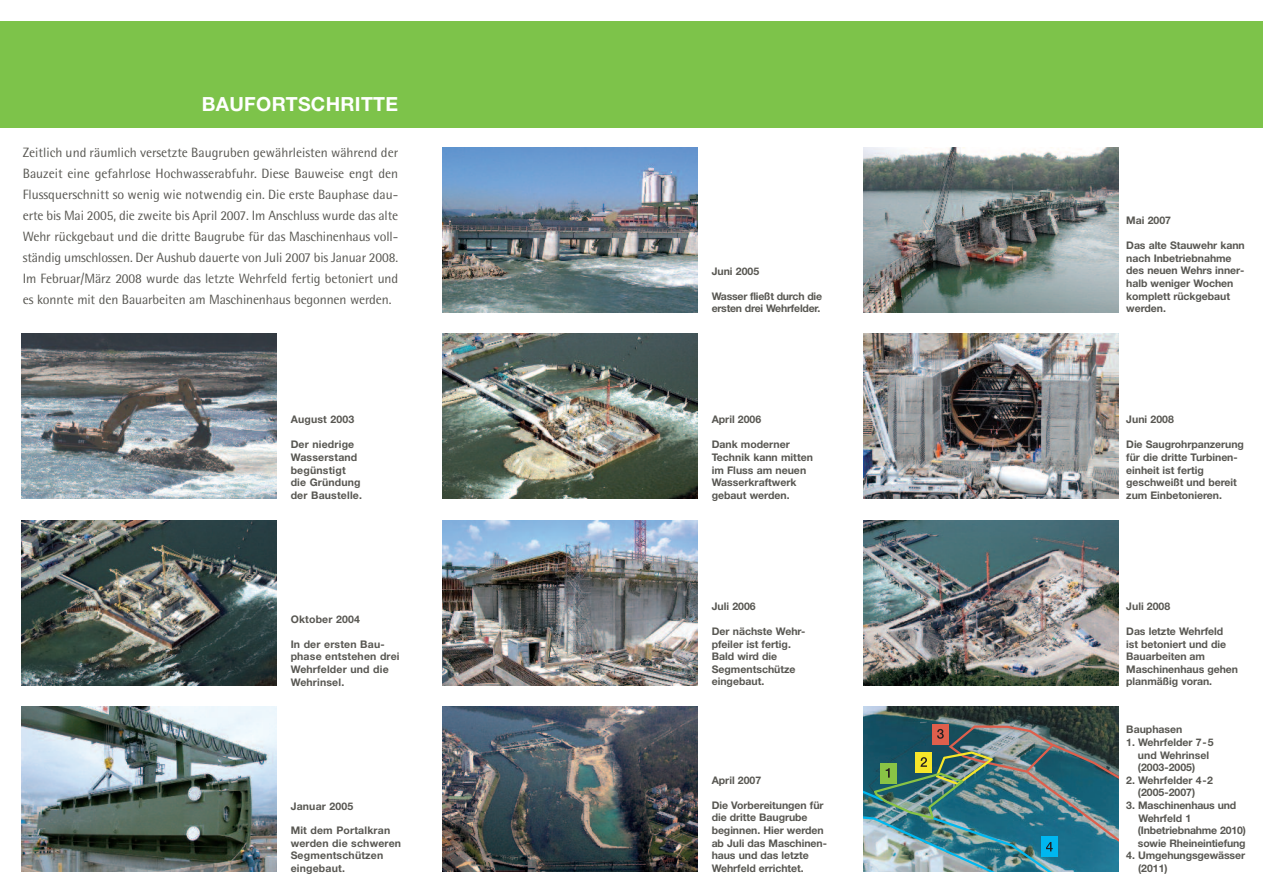
<style>
.page{position:relative;width:1263px;height:893px;background:#fff}
.page>*{position:absolute;margin:0;border:0;box-sizing:border-box;transform-origin:0 0}
.t1{font:700 19.5px "Helvetica Neue";letter-spacing:.015em;color:#fff}
.t2{font:13.5px/21px "Rotis Semi Sans";letter-spacing:-.01em;color:#585752;text-align:justify}
.t3{font:700 10.5px/12.6px "Helvetica Neue";letter-spacing:-.005em;color:#585752}
.t4{font:700 10.5px/12.6px "Helvetica Neue";letter-spacing:.015em;color:#585752}
</style>
<div class="page">
<div style="left:0;top:21px;width:1263px;height:107px;background:#7dc34a"></div>
<img style="left:442px;top:521px;width:255px;height:164px">
<img style="left:442px;top:148px;width:255px;height:164px">
<img style="left:442px;top:334px;width:255px;height:165px">
<img style="left:21px;top:334px;width:255px;height:165px">
<img style="left:21px;top:521px;width:255px;height:164px">
<img style="left:21px;top:707px;width:255px;height:165px">
<img style="left:863px;top:707px;width:255px;height:18px">
<div style="left:932px;top:724px;width:16px;height:20px;background:#df5f4c"></div>
<img style="left:863px;top:725px;width:255px;height:147px">
<img style="left:863px;top:148px;width:255px;height:164px">
<img style="left:442px;top:707px;width:255px;height:165px">
<img style="left:863px;top:521px;width:255px;height:164px">
<img style="left:863px;top:334px;width:255px;height:165px">
<h1 class="t1" style="left:202px;top:97px;width:198px">BAUFORTSCHRITTE</h1>
<p class="t2" style="left:23px;top:143px;width:377px">Zeitlich und räumlich versetzte Baugruben gewährleisten während der Bauzeit eine gefahrlose Hochwasserabfuhr. Diese Bauweise engt den Flussquerschnitt so wenig wie notwendig ein. Die erste Bauphase dau&shy;erte bis Mai 2005, die zweite bis April 2007. Im Anschluss wurde das alte Wehr rückgebaut und die dritte Baugrube für das Maschinenhaus voll&shy;ständig umschlossen. Der Aushub dauerte von Juli 2007 bis Januar 2008.<br>Im Februar/März 2008 wurde das letzte Wehrfeld fertig betoniert und es konnte mit den Bauarbeiten am Maschinenhaus begonnen werden.</p>
<p class="t4" style="left:291px;top:414px;width:65px">August 2003</p>
<p class="t4" style="left:291px;top:439px;width:73px">Der niedrige<br>Wasserstand begünstigt die Gründung der Baustelle.</p>
<p class="t4" style="left:291px;top:614px;width:71px">Oktober 2004</p>
<p class="t4" style="left:291px;top:639px;width:110px">In der ersten Bau&shy;phase entstehen drei<br>Wehrfelder und die<br>Wehrinsel.</p>
<p class="t4" style="left:291px;top:801px;width:64px">Januar 2005</p>
<p class="t4" style="left:291px;top:825px;width:112px">Mit dem Portalkran werden die schweren<br>Segmentschützen eingebaut.</p>
<p class="t3" style="left:712px;top:266px;width:49px">Juni 2005</p>
<p class="t3" style="left:712px;top:291px;width:112px">Wasser fließt durch die ersten drei Wehrfelder.</p>
<p class="t3" style="left:712px;top:414px;width:51px">April 2006</p>
<p class="t3" style="left:712px;top:439px;width:103px">Dank moderner<br>Technik kann mitten im Fluss am neuen<br>Wasserkraftwerk gebaut werden.</p>
<p class="t3" style="left:712px;top:601px;width:46px">Juli 2006</p>
<p class="t3" style="left:712px;top:626px;width:95px">Der nächste Wehr&shy;pfeiler ist fertig.<br>Bald wird die<br>Segmentschütze eingebaut.</p>
<p class="t3" style="left:712px;top:774px;width:51px">April 2007</p>
<p class="t3" style="left:712px;top:800px;width:117px">Die Vorbereitungen für die dritte Baugrube beginnen. Hier werden ab Juli das Maschinen&shy;haus und das letzte<br>Wehrfeld errichtet.</p>
<p class="t3" style="left:1126px;top:215px;width:46px">Mai 2007</p>
<p class="t3" style="left:1126px;top:240px;width:120px">Das alte Stauwehr kann nach Inbetriebnahme des neuen Wehrs inner&shy;halb weniger Wochen komplett rückgebaut werden.</p>
<p class="t3" style="left:1126px;top:414px;width:49px">Juni 2008</p>
<p class="t3" style="left:1126px;top:439px;width:119px">Die Saugrohrpanzerung für die dritte Turbinen&shy;einheit ist fertig geschweißt und bereit zum Einbetonieren.</p>
<p class="t3" style="left:1126px;top:601px;width:46px">Juli 2008</p>
<p class="t3" style="left:1126px;top:626px;width:113px">Das letzte Wehrfeld<br>ist betoniert und die<br>Bauarbeiten am<br>Maschinenhaus gehen planmäßig voran.</p>
<p class="t3" style="left:1126px;top:724px;width:58px">Bauphasen</p>
<p class="t3" style="left:1138px;top:737px;width:77px;text-indent:-12px">1. Wehrfelder 7-5 und Wehrinsel (2003-2005)</p>
<p class="t3" style="left:1126px;top:775px;width:88px;text-align:center">2. Wehrfelder 4-2 (2005-2007)</p>
<p class="t3" style="left:1138px;top:800px;width:109px;text-indent:-12px">3. Maschinenhaus und<br>Wehrfeld 1 (Inbetriebnahme 2010) sowie Rheineintiefung</p>
<p class="t3" style="left:1138px;top:850px;width:108px;text-indent:-12px">4. Umgehungsgewässer (2011)</p>
</div>
